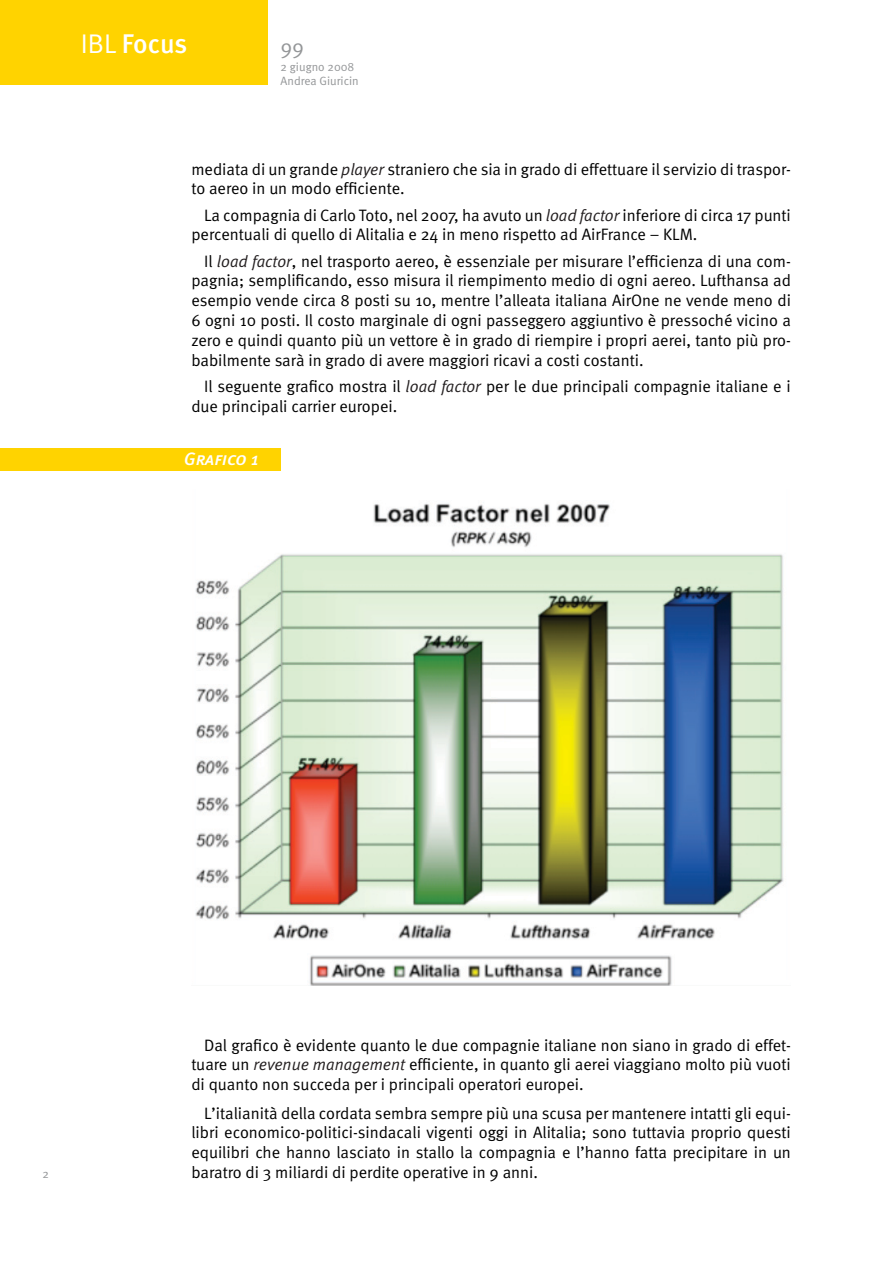
<style>
.page{position:relative;width:893px;height:1263px;background:#fff}
.page>*{position:absolute;margin:0;border:0;box-sizing:border-box;transform-origin:0 0}
.Square{font:500 27px "Meta";letter-spacing:-.005em;color:#fff}
.t1{font:21px "Meta Normal";color:#949698}
.Titlet_Left{font:18px "Meta Medium Italic Caps";color:#fff}
.Body{font:16.5px/19.8px "Meta Normal";color:#000}
.t2{font:12px "Meta Normal";color:#949698}
.s1{font-family:"Meta Normal";font-weight:400}
.s2{font-family:"Meta Normal LF";font-style:italic;color:#231f20}
</style>
<div class="page">
<div style="left:0;top:0;width:268px;height:85px;background:#ffd300"></div>
<div style="left:0;top:448px;width:281px;height:23px;background:#ffd300"></div>
<img style="left:195px;top:503px;width:589px;height:482px">
<p class="Square" style="left:81px;top:27px;width:108px"><span class="s1">IBL</span> Focus</p>
<p class="t1" style="left:281px;top:34px;width:25px">99</p>
<p class="t2" style="left:281px;top:60px;width:75px">2 giugno 2008</p>
<p class="t2" style="left:281px;top:74px;width:80px">Andrea Giuricin</p>
<p class="Body" style="left:191px;top:159px;width:601px">mediata di un grande <span class="s2">player</span> straniero che sia in grado di effettuare il servizio di traspor&shy;to aereo in un modo efficiente.</p>
<p class="Body" style="left:191px;top:205px;width:601px;text-indent:13px">La compagnia di Carlo Toto, nel 2007, ha avuto un <span class="s2">load factor</span> inferiore di circa 17 punti percentuali di quello di Alitalia e 24 in meno rispetto ad AirFrance – KLM.</p>
<p class="Body" style="left:191px;top:251px;width:601px;text-align:justify;text-indent:13px">Il <span class="s2">load factor</span>, nel trasporto aereo, è essenziale per misurare l’efficienza di una com&shy;pagnia; semplificando, esso misura il riempimento medio di ogni aereo. Lufthansa ad esempio vende circa 8 posti su 10, mentre l’alleata italiana AirOne ne vende meno di 6 ogni 10 posti. Il costo marginale di ogni passeggero aggiuntivo è pressoché vicino a zero e quindi quanto più un vettore è in grado di riempire i propri aerei, tanto più pro&shy;babilmente sarà in grado di avere maggiori ricavi a costi costanti.</p>
<p class="Body" style="left:191px;top:376px;width:601px;text-indent:13px">Il seguente grafico mostra il <span class="s2">load factor</span> per le due principali compagnie italiane e i due principali carrier europei.</p>
<p class="Titlet_Left" style="left:184px;top:448px;width:76px">Grafico 1</p>
<p class="Body" style="left:191px;top:1035px;width:601px;text-align:justify;text-indent:13px">Dal grafico è evidente quanto le due compagnie italiane non siano in grado di effet&shy;tuare un <span class="s2">revenue management</span> efficiente, in quanto gli aerei viaggiano molto più vuoti di quanto non succeda per i principali operatori europei.</p>
<p class="Body" style="left:191px;top:1103px;width:601px;text-align:justify;text-indent:13px">L’italianità della cordata sembra sempre più una scusa per mantenere intatti gli equi&shy;libri economico-politici-sindacali vigenti oggi in Alitalia; sono tuttavia proprio questi equilibri che hanno lasciato in stallo la compagnia e l’hanno fatta precipitare in un baratro di 3 miliardi di perdite operative in 9 anni.</p>
</div>
